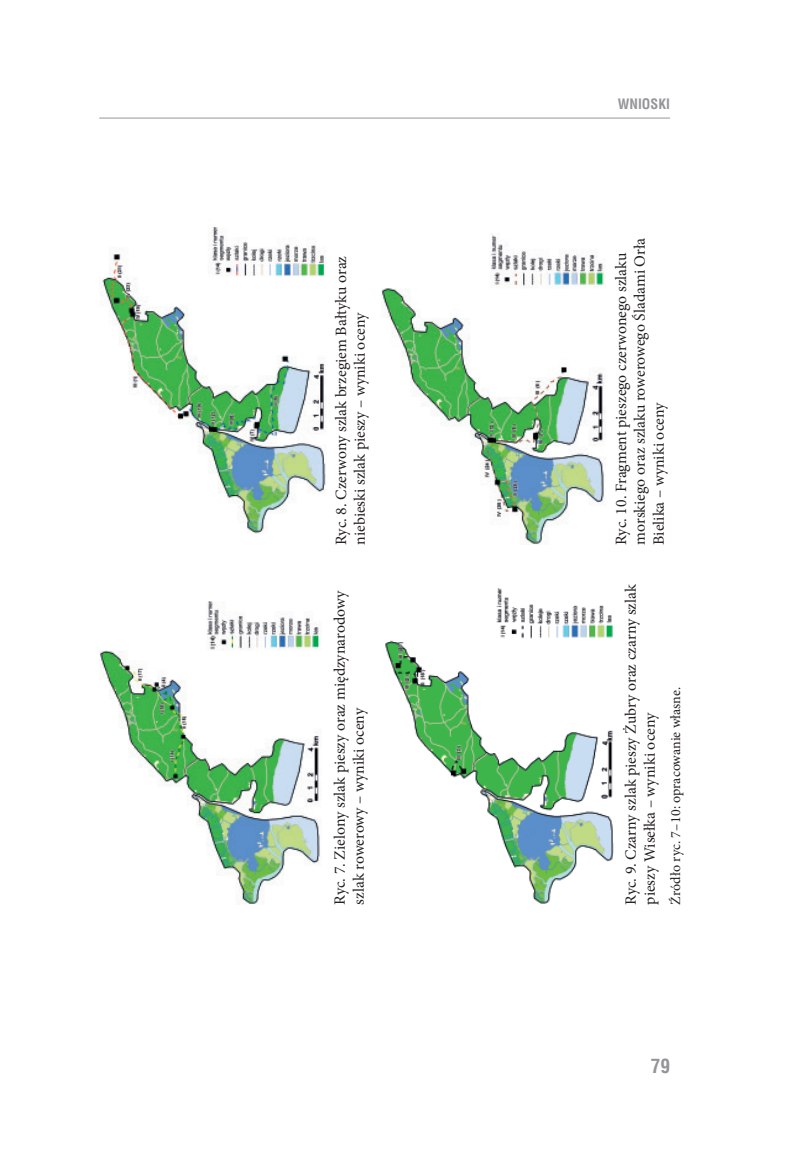
<style>
.page{position:relative;width:809px;height:1166px;background:#fff}
.page>*{position:absolute;margin:0;border:0;box-sizing:border-box;transform-origin:0 0}
.t1{font:700 19.25px "Switzerland Condensed";color:#939598}
.t2{font:15.75px/18.9px "Minion Pro";color:#231f20}
.t3{font:14px "Minion Pro";color:#231f20}
.t4{font:700 14px "Switzerland Condensed";color:#939598}
</style>
<div class="page">
<hr style="left:99px;top:118px;width:571px;height:1px;background:#939598">
<img style="left:99px;top:601px;width:222px;height:303px">
<img style="left:381px;top:233px;width:224px;height:312px">
<img style="left:385px;top:588px;width:229px;height:316px">
<img style="left:101px;top:227px;width:225px;height:307px">
<p class="t2" style="left:331px;top:545px;width:290px;rotate:-90deg">Ryc. 8. Czerwony szlak brzegiem Bałtyku oraz niebieski szlak pieszy – wyniki oceny</p>
<p class="t4" style="left:618px;top:95px;width:54px">WNIOSKI</p>
<p class="t2" style="left:611px;top:545px;width:308px;rotate:-90deg">Ryc. 10. Fragment pieszego czerwonego szlaku morskiego oraz szlaku rowerowego Śladami Orła<br>Bielika – wyniki oceny</p>
<p class="t2" style="left:330px;top:904px;width:315px;rotate:-90deg">Ryc. 7. Zielony szlak pieszy oraz międzynarodowy szlak rowerowy – wyniki oceny</p>
<p class="t2" style="left:621px;top:904px;width:322px;rotate:-90deg">Ryc. 9. Czarny szlak pieszy Żubry oraz czarny szlak pieszy Wisełka – wyniki oceny</p>
<p class="t3" style="left:666px;top:904px;width:219px;rotate:-90deg">Źródło ryc. 7–10: opracowanie własne.</p>
<p class="t1" style="left:650px;top:1055px;width:21px">79</p>
</div>
